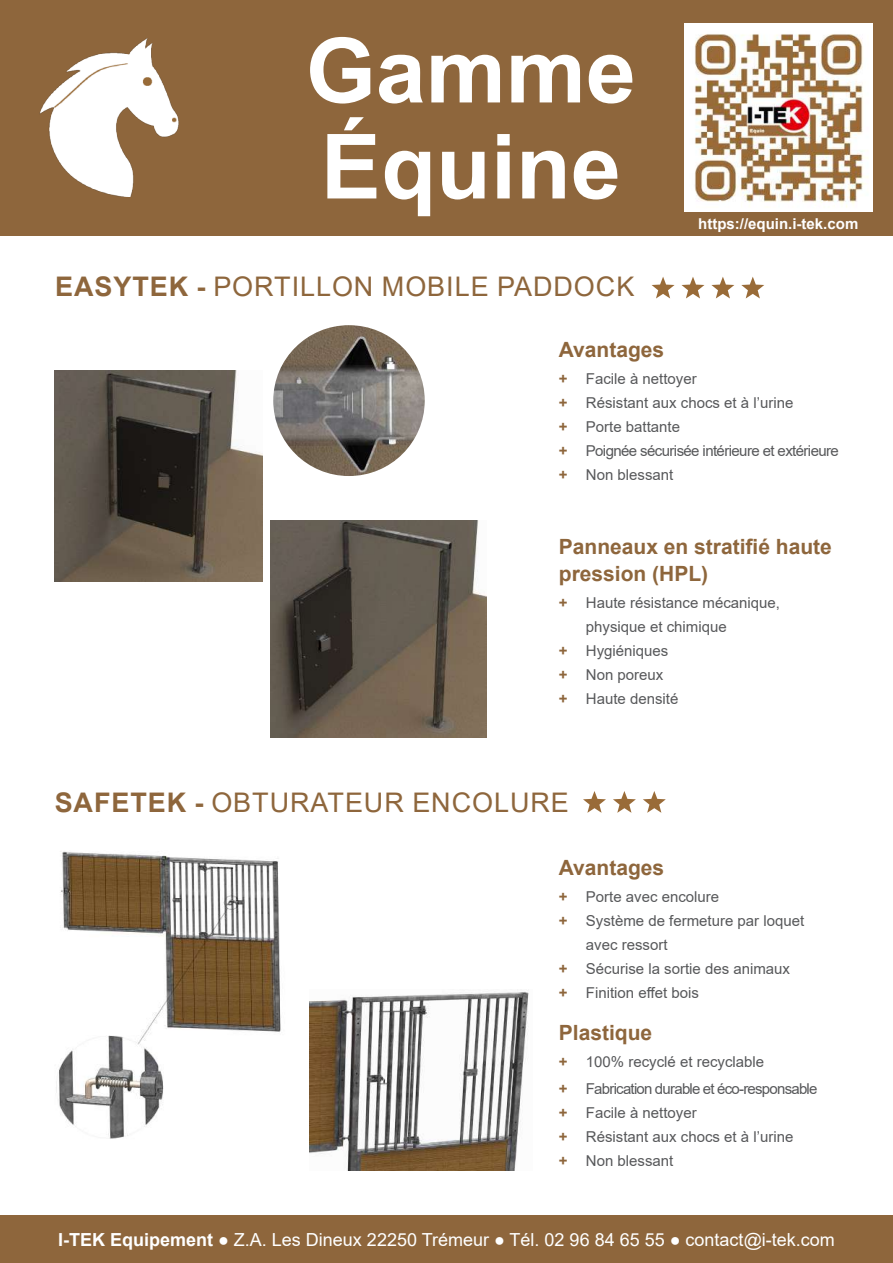
<style>
.page{position:relative;width:893px;height:1263px;background:#fff}
.page>*{position:absolute;margin:0;border:0;box-sizing:border-box;transform-origin:0 0}
.t1{font:700 90px/96px "Arial";color:#fff}
.t2{font:27px "Arial";letter-spacing:.035em;color:#8e663c}
.t3{font:700 21px/27px "Arial";color:#8e663c}
.t4{font:18px "Arial";color:#fff}
.t5{font:15px/24px "Arial";color:#57585a}
.t6{font:15px/27px "Arial";letter-spacing:-.05em;color:#57585a}
.t7{font:700 15px "Arial";color:#fff}
.s1{font-weight:700}
.s2{font-weight:700;color:#8e663c}
</style>
<div class="page">
<div style="left:0;top:0;width:893px;height:235px;background:#8e663c"></div>
<img style="left:56px;top:851px;width:225px;height:288px">
<img style="left:309px;top:991px;width:220px;height:179px">
<img style="left:271px;top:520px;width:215px;height:217px">
<img style="left:54px;top:370px;width:209px;height:211px">
<img style="left:273px;top:325px;width:152px;height:151px;border-radius:76px">
<img style="left:39px;top:39px;width:140px;height:158px">
<img style="left:684px;top:24px;width:188px;height:188px">
<div style="left:0;top:1215px;width:893px;height:48px;background:#8e663c"></div>
<svg style="left:652px;top:277px;width:22px;height:21px"></svg>
<svg style="left:681px;top:277px;width:23px;height:21px"></svg>
<svg style="left:711px;top:277px;width:23px;height:21px"></svg>
<svg style="left:741px;top:277px;width:23px;height:21px"></svg>
<svg style="left:583px;top:791px;width:23px;height:22px"></svg>
<svg style="left:613px;top:791px;width:23px;height:22px"></svg>
<svg style="left:643px;top:791px;width:23px;height:22px"></svg>
<h1 class="t1" style="left:306px;top:24px;width:332px">Gamme<br>Équine</h1>
<h2 class="t2" style="left:55px;top:268px;width:581px"><span class="s1">EASYTEK -</span> PORTILLON MOBILE PADDOCK</h2>
<p class="t7" style="left:698px;top:213px;width:162px">https://equin.i-tek.com</p>
<h3 class="t3" style="left:559px;top:337px;width:107px">Avantages</h3>
<p class="t5" style="left:559px;top:367px;width:282px"><span class="s2">+</span> Facile à nettoyer<br><span class="s2">+</span> Résistant aux chocs et à l’urine<br><span class="s2">+</span> Porte battante<br><span class="s2">+</span> Poignée sécurisée intérieure et extérieure <span class="s2">+</span> Non blessant</p>
<h3 class="t3" style="left:559px;top:533px;width:275px">Panneaux en stratifié haute pression (HPL)</h3>
<p class="t5" style="left:559px;top:590px;width:223px"><span class="s2">+</span> Haute résistance mécanique,</p>
<p class="t5" style="left:586px;top:614px;width:142px">physique et chimique</p>
<p class="t5" style="left:559px;top:638px;width:111px"><span class="s2">+</span> Hygiéniques</p>
<p class="t5" style="left:559px;top:662px;width:106px"><span class="s2">+</span> Non poreux</p>
<p class="t5" style="left:559px;top:686px;width:121px"><span class="s2">+</span> Haute densité</p>
<h2 class="t2" style="left:55px;top:784px;width:516px"><span class="s1">SAFETEK -</span> OBTURATEUR ENCOLURE</h2>
<h3 class="t3" style="left:559px;top:855px;width:107px">Avantages</h3>
<p class="t5" style="left:559px;top:885px;width:162px"><span class="s2">+</span> Porte avec encolure</p>
<p class="t5" style="left:559px;top:909px;width:247px"><span class="s2">+</span> Système de fermeture par loquet</p>
<p class="t5" style="left:586px;top:933px;width:83px">avec ressort</p>
<p class="t5" style="left:559px;top:957px;width:233px"><span class="s2">+</span> Sécurise la sortie des animaux</p>
<p class="t5" style="left:559px;top:981px;width:142px"><span class="s2">+</span> Finition effet bois</p>
<h3 class="t3" style="left:559px;top:1019px;width:95px">Plastique</h3>
<p class="t6" style="left:559px;top:1048px;width:260px"><span class="s2">+</span> 100% recyclé et recyclable<br><span class="s2">+</span> Fabrication durable et éco-responsable</p>
<p class="t5" style="left:559px;top:1101px;width:236px"><span class="s2">+</span> Facile à nettoyer<br><span class="s2">+</span> Résistant aux chocs et à l’urine <span class="s2">+</span> Non blessant</p>
<p class="t4" style="left:58px;top:1227px;width:778px"><span class="s1">I-TEK Equipement</span> ● Z.A. Les Dineux 22250 Trémeur ● Tél. 02 96 84 65 55 ● contact@i-tek.com</p>
</div>
